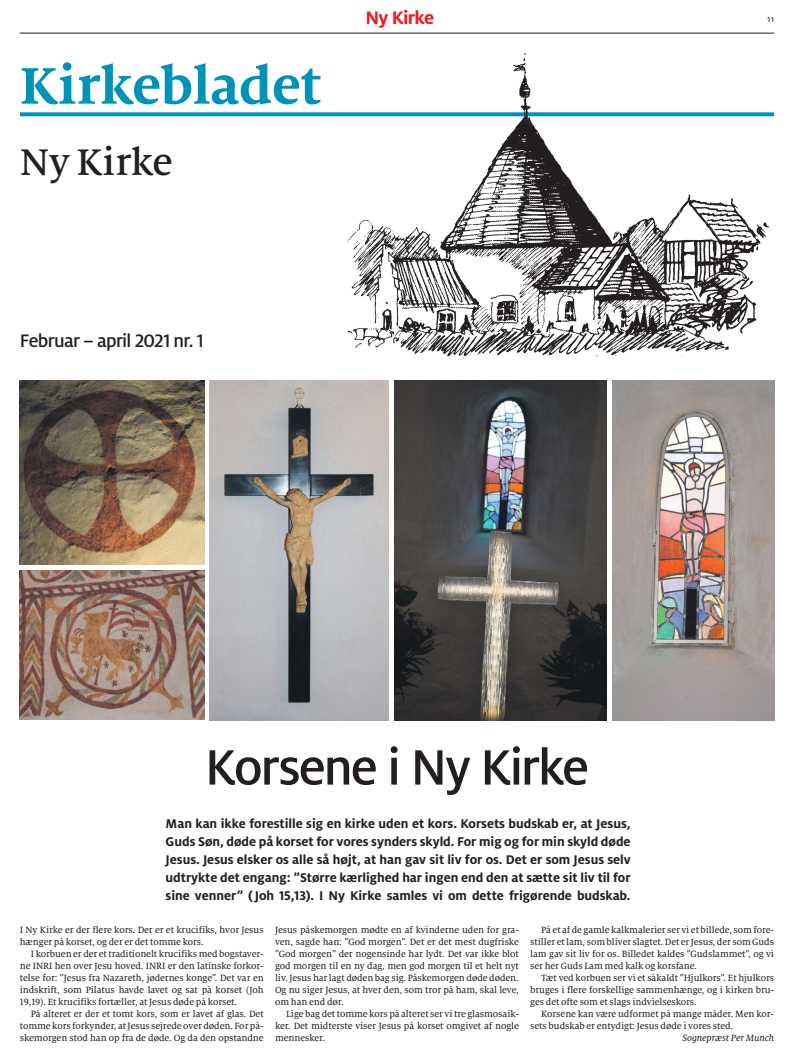
<style>
.page{position:relative;width:794px;height:1049px;background:#fff}
.page>*{position:absolute;margin:0;border:0;box-sizing:border-box;transform-origin:0 0}
.t1{font:700 57.2px "Milo Serif OT";letter-spacing:-.01em;color:#0093b9}
.t2{font:500 55px "Milo OT";letter-spacing:-.04em;color:#231f20}
.t3{font:500 41px "Milo Serif OT";letter-spacing:-.01em;color:#231f20}
.t4{font:500 20px "Milo OT";letter-spacing:-.035em;color:#231f20}
.t5{font:700 20px "Milo OT";letter-spacing:-.035em;color:#ee1d23}
.t6{font:700 14px/18px "Milo OT";letter-spacing:-.005em;color:#231f20;text-align:justify}
.t7{font:10px/12px "Milo Serif OT Text";letter-spacing:-.01em;color:#231f20;text-align:justify}
.t8{font:10px "Milo Serif OT Text Ita";letter-spacing:-.01em;color:#231f20}
.t9{font:10px "Milo OT";color:#231f20}
</style>
<div class="page">
<hr style="left:20px;top:33px;width:754px;height:1px;background:#231f20">
<svg style="left:20px;top:112px;width:317px;height:4px"></svg>
<img style="left:337px;top:53px;width:437px;height:303px">
<img style="left:20px;top:381px;width:184px;height:184px">
<img style="left:210px;top:381px;width:178px;height:340px">
<img style="left:394px;top:381px;width:213px;height:340px">
<img style="left:612px;top:381px;width:162px;height:340px">
<img style="left:20px;top:570px;width:184px;height:150px">
<h1 class="t1" style="left:20px;top:54px;width:303px">Kirkebladet</h1>
<h3 class="t3" style="left:20px;top:140px;width:154px">Ny Kirke</h3>
<h3 class="t5" style="left:365px;top:7px;width:70px">Ny Kirke</h3>
<p class="t9" style="left:767px;top:14px;width:8px">11</p>
<h3 class="t4" style="left:20px;top:330px;width:185px">Februar – april 2021 nr. 1</h3>
<h2 class="t2" style="left:205px;top:737px;width:386px">Korsene i Ny Kirke</h2>
<p class="t6" style="left:166px;top:814px;width:466px">Man kan ikke forestille sig en kirke uden et kors. Korsets budskab er, at Jesus, Guds Søn, døde på korset for vores synders skyld. For mig og for min skyld døde Jesus. Jesus elsker os alle så højt, at han gav sit liv for os. Det er som Jesus selv udtrykte det engang: ”Større kærlighed har ingen end den at sætte sit liv til for sine venner” (Joh 15,13). I Ny Kirke samles vi om dette frigørende budskab.</p>
<p class="t7" style="left:20px;top:924px;width:245px">I Ny Kirke er der flere kors. Der er et krucifiks, hvor Jesus hænger på korset, og der er det tomme kors.</p>
<p class="t7" style="left:20px;top:948px;width:245px;text-indent:11px">I korbuen er der et traditionelt krucifiks med bogstaver&shy;ne INRI hen over Jesu hoved. INRI er den latinske forkor&shy;telse for: ”Jesus fra Nazareth, jødernes konge”. Det var en indskrift, som Pilatus havde lavet og sat på korset (Joh 19,19). Et krucifiks fortæller, at Jesus døde på korset.</p>
<p class="t7" style="left:20px;top:1008px;width:245px;text-indent:11px">På alteret er der et tomt kors, som er lavet af glas. Det tomme kors forkynder, at Jesus sejrede over døden. For på&shy;skemorgen stod han op fra de døde. Og da den opstandne</p>
<p class="t7" style="left:530px;top:924px;width:245px;text-indent:11px">På et af de gamle kalkmalerier ser vi et billede, som fore&shy;stiller et lam, som bliver slagtet. Det er Jesus, der som Guds lam gav sit liv for os. Billedet kaldes ”Gudslammet”, og vi ser her Guds Lam med kalk og korsfane.</p>
<p class="t7" style="left:530px;top:972px;width:245px;text-indent:11px">Tæt ved korbuen ser vi et såkaldt ”Hjulkors”. Et hjulkors bruges i flere forskellige sammenhænge, og i kirken bru&shy;ges det ofte som et slags indvielseskors.</p>
<p class="t7" style="left:530px;top:1008px;width:245px;text-indent:11px">Korsene kan være udformet på mange måder. Men kor&shy;sets budskab er entydigt: Jesus døde i vores sted.</p>
<p class="t8" style="left:682px;top:1032px;width:93px">Sognepræst Per Munch</p>
<p class="t7" style="left:275px;top:924px;width:245px">Jesus påskemorgen mødte en af kvinderne uden for gra&shy;ven, sagde han: ”God morgen”. Det er det mest dugfriske ”God morgen” der nogensinde har lydt. Det var ikke blot god morgen til en ny dag, men god morgen til et helt nyt liv. Jesus har lagt døden bag sig. Påskemorgen døde døden.<br>Og nu siger Jesus, at hver den, som tror på ham, skal leve, om han end dør.</p>
<p class="t7" style="left:275px;top:1008px;width:245px;text-indent:11px">Lige bag det tomme kors på alteret ser vi tre glasmosaik&shy;ker. Det midterste viser Jesus på korset omgivet af nogle mennesker.</p>
</div>
